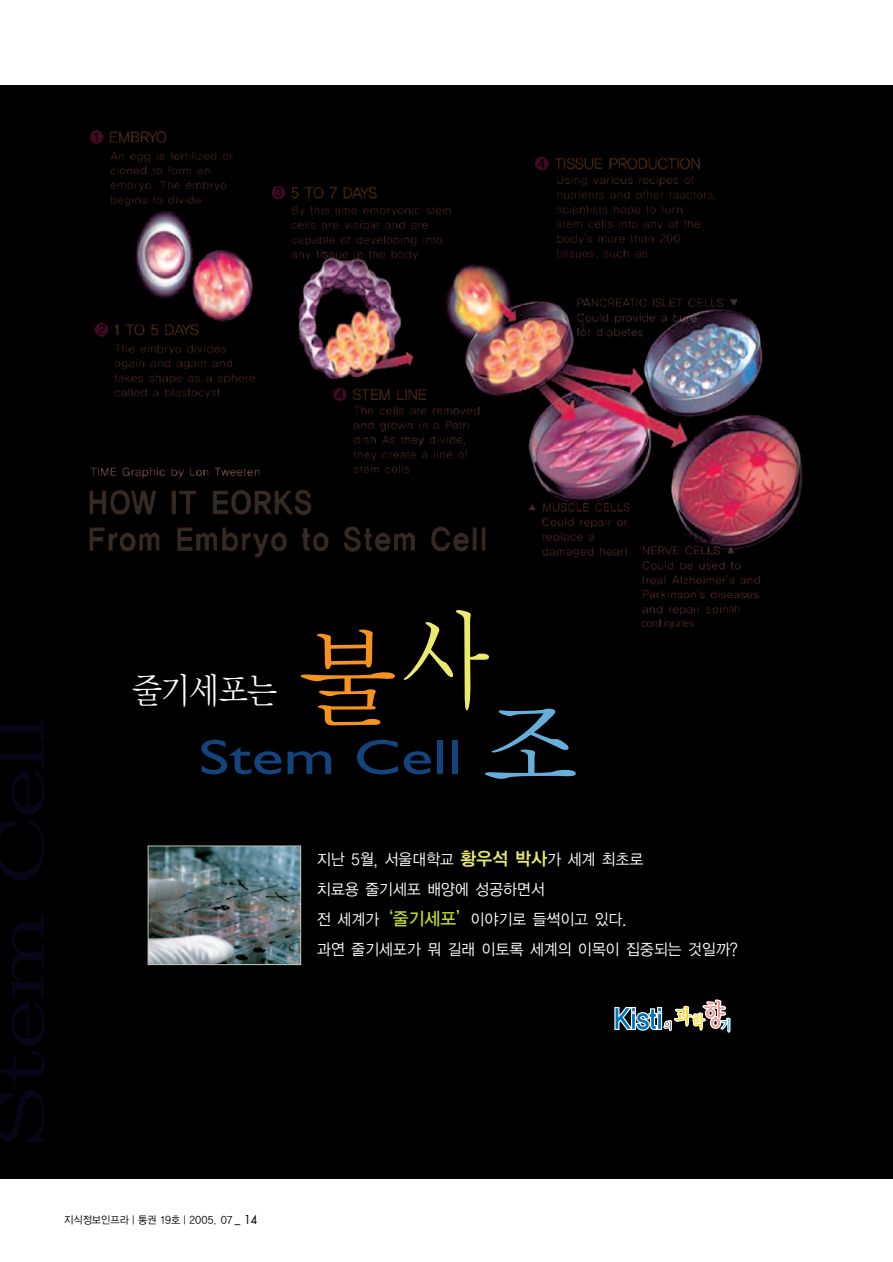
<style>
.page{position:relative;width:893px;height:1262px;background:#fff}
.page>*{position:absolute;margin:0;border:0;box-sizing:border-box;transform-origin:0 0}
.t1{font:108px "Y Mj O12";color:#f7931d;scale:.95 1}
.t2{font:67.5px "Y Mj O13";letter-spacing:-.095em;color:#090517;scale:1.51 1}
.t3{font:49.5px "Gill Sans";color:#12447d;scale:1.35 1}
.t4{font:36px "Y Mj O12";letter-spacing:-.095em;color:#fff;scale:.89 1}
.t5{font:15.75px/30px "YGO12";letter-spacing:-.07em;color:#fff;scale:.95 1}
.t6{font:10.5px "YGO12";letter-spacing:-.07em;color:#000;scale:.95 1}
.s1{font-family:"Y Mj O12";font-size:108px;color:#66afdd}
.s2{font-family:"YGO14";font-size:18px;color:#eaea6f}
.s3{font-family:"YGO13";font-size:18px;color:#bed630}
.s4{font-family:"Arial"}
.s5{font-family:"Futura";font-size:12px}
</style>
<div class="page">
<img style="left:0;top:85px;width:892px;height:1093px">
<svg style="left:613px;top:998px;width:119px;height:36px;background:#4c5354"></svg>
<img style="left:150px;top:847px;width:149px;height:115px">
<div style="left:148px;top:845px;width:153px;height:119px;border:1px solid #c3c7b7"></div>
<h2 class="t2" style="left:-11px;top:1151px;width:294px;rotate:-90deg">Stem Cell</h2>
<h1 class="t1" style="left:296px;top:630px;width:206px">불<sup>사</sup></h1>
<h3 class="t4" style="left:131px;top:674px;width:167px">줄기세포는</h3>
<h3 class="t3" style="left:199px;top:740px;width:285px">Stem Cell <span class="s1">조</span></h3>
<p class="t5" style="left:316px;top:845px;width:446px">지난 5월, 서울대학교 <span class="s2">황우석 박사</span>가 세계 최초로<br>치료용 줄기세포 배양에 성공하면서<br>전 세계가<span class="s3">‘줄기세포’</span>이야기로 들썩이고 있다.<br>과연 줄기세포가 뭐 길래 이토록 세계의 이목이 집중되는 것일까?</p>
<p class="t6" style="left:64px;top:1214px;width:205px">지식정보인프라 | 통권 19호 | 2005. 07 <span class="s4">_</span> <span class="s5">14</span></p>
</div>
